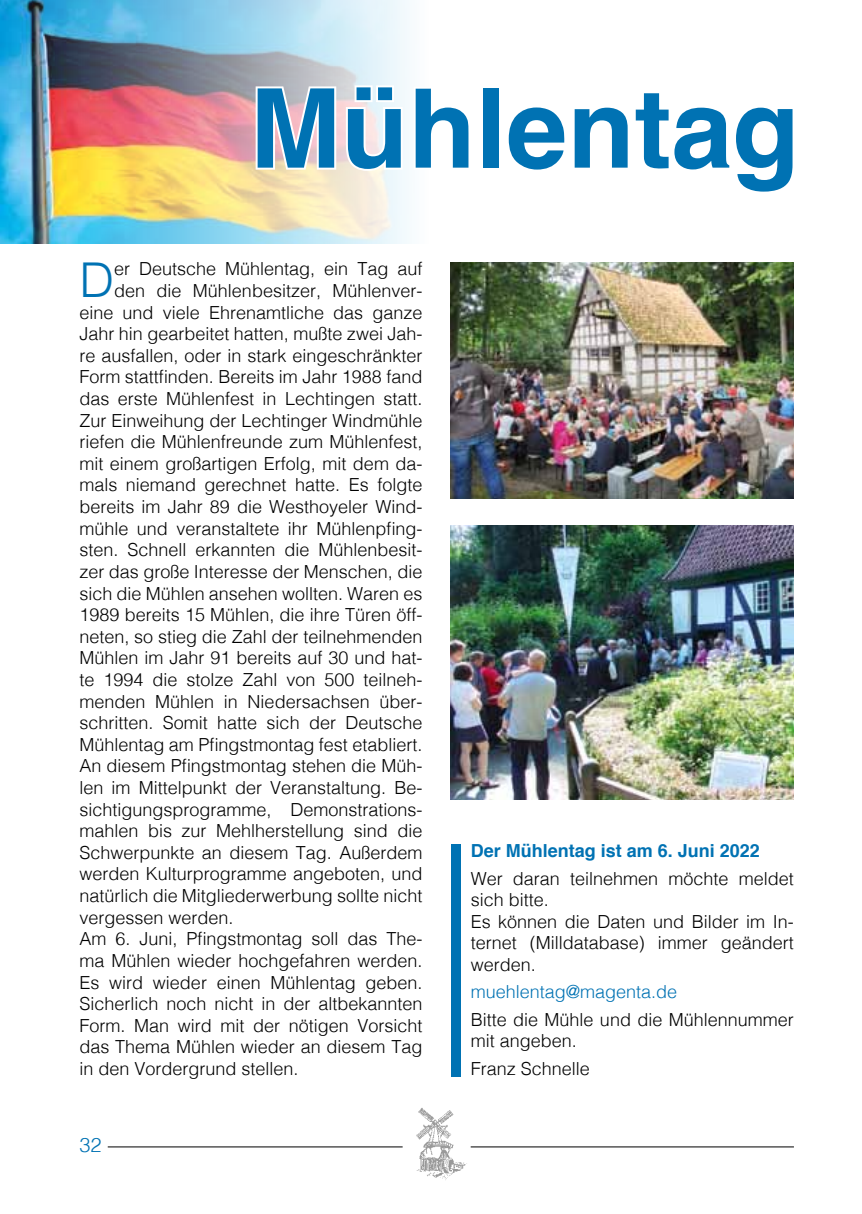
<style>
.page{position:relative;width:862px;height:1214px;background:#fff}
.page>*{position:absolute;margin:0;border:0;box-sizing:border-box;transform-origin:0 0}
.t1{font:700 110px "Helvetica";color:#0072b3}
.t2{font:300 48px "Helvetica";color:#0072b3}
.t3{font:300 20px "Helvetica";color:#0072b3}
.t4{font:300 18px/21.6px "Helvetica";color:#000}
.t5{font:700 18px "Helvetica";color:#0072b3}
.t6{font:300 18px "Helvetica";color:#0072b3}
</style>
<div class="page">
<img style="left:416px;top:1108px;width:51px;height:72px">
<hr style="left:471px;top:1146px;width:323px;height:1px;background:#000">
<hr style="left:108px;top:1146px;width:295px;height:1px;background:#000">
<img style="left:0;top:0;width:409px;height:244px">
<svg style="left:254px;top:65px;width:84px;height:107px"></svg>
<svg style="left:344px;top:83px;width:61px;height:90px"></svg>
<div style="left:451px;top:843px;width:9px;height:233px;background:#0072b3"></div>
<img style="left:451px;top:262px;width:343px;height:236px">
<img style="left:451px;top:525px;width:342px;height:274px">
<h1 class="t1" style="left:249px;top:40px;width:551px">Mühlentag</h1>
<h2 class="t2" style="left:79px;top:239px;width:36px">D</h2>
<p class="t4" style="left:114px;top:257px;width:310px">er Deutsche Mühlentag, ein Tag auf</p>
<p class="t4" style="left:114px;top:278px;width:310px">den die Mühlenbesitzer, Mühlenver-</p>
<p class="t4" style="left:79px;top:300px;width:345px">eine und viele Ehrenamtliche das ganze</p>
<p class="t4" style="left:79px;top:321px;width:345px">Jahr hin gearbeitet hatten, mußte zwei Jah-</p>
<p class="t4" style="left:79px;top:343px;width:344px">re ausfallen, oder in stark eingeschränkter</p>
<p class="t4" style="left:79px;top:365px;width:345px">Form stattfinden. Bereits im Jahr 1988 fand</p>
<p class="t4" style="left:79px;top:386px;width:344px">das erste Mühlenfest in Lechtingen statt.</p>
<p class="t4" style="left:79px;top:408px;width:344px">Zur Einweihung der Lechtinger Windmühle</p>
<p class="t4" style="left:79px;top:429px;width:344px">riefen die Mühlenfreunde zum Mühlenfest,</p>
<p class="t4" style="left:79px;top:451px;width:345px">mit einem großartigen Erfolg, mit dem da-</p>
<p class="t4" style="left:79px;top:473px;width:344px">mals niemand gerechnet hatte. Es folgte</p>
<p class="t4" style="left:79px;top:494px;width:344px">bereits im Jahr 89 die Westhoyeler Wind-</p>
<p class="t4" style="left:79px;top:516px;width:345px">mühle und veranstaltete ihr Mühlenpfing-</p>
<p class="t4" style="left:79px;top:537px;width:344px">sten. Schnell erkannten die Mühlenbesit-</p>
<p class="t4" style="left:79px;top:559px;width:344px">zer das große Interesse der Menschen, die</p>
<p class="t4" style="left:79px;top:581px;width:344px">sich die Mühlen ansehen wollten. Waren es</p>
<p class="t4" style="left:79px;top:602px;width:345px">1989 bereits 15 Mühlen, die ihre Türen öff-</p>
<p class="t4" style="left:79px;top:624px;width:344px">neten, so stieg die Zahl der teilnehmenden</p>
<p class="t4" style="left:79px;top:645px;width:344px">Mühlen im Jahr 91 bereits auf 30 und hat-</p>
<p class="t4" style="left:79px;top:667px;width:345px">te 1994 die stolze Zahl von 500 teilneh-</p>
<p class="t4" style="left:79px;top:689px;width:344px">menden Mühlen in Niedersachsen über-</p>
<p class="t4" style="left:79px;top:710px;width:345px">schritten. Somit hatte sich der Deutsche</p>
<p class="t4" style="left:79px;top:732px;width:344px">Mühlentag am Pfingstmontag fest etabliert.</p>
<p class="t4" style="left:79px;top:753px;width:345px">An diesem Pfingstmontag stehen die Müh-</p>
<p class="t4" style="left:79px;top:775px;width:345px">len im Mittelpunkt der Veranstaltung. Be-</p>
<p class="t4" style="left:79px;top:797px;width:344px">sichtigungsprogramme, Demonstrations-</p>
<p class="t4" style="left:79px;top:818px;width:345px">mahlen bis zur Mehlherstellung sind die</p>
<p class="t4" style="left:79px;top:840px;width:344px">Schwerpunkte an diesem Tag. Außerdem</p>
<p class="t4" style="left:79px;top:861px;width:344px">werden Kulturprogramme angeboten, und</p>
<p class="t4" style="left:79px;top:883px;width:344px">natürlich die Mitgliederwerbung sollte nicht</p>
<p class="t4" style="left:79px;top:905px;width:156px">vergessen werden.</p>
<p class="t4" style="left:79px;top:926px;width:344px">Am 6. Juni, Pfingstmontag soll das The-</p>
<p class="t4" style="left:79px;top:948px;width:344px">ma Mühlen wieder hochgefahren werden.</p>
<p class="t4" style="left:79px;top:969px;width:345px">Es wird wieder einen Mühlentag geben.</p>
<p class="t4" style="left:79px;top:991px;width:345px">Sicherlich noch nicht in der altbekannten</p>
<p class="t4" style="left:79px;top:1013px;width:344px">Form. Man wird mit der nötigen Vorsicht</p>
<p class="t4" style="left:79px;top:1034px;width:344px">das Thema Mühlen wieder an diesem Tag</p>
<p class="t4" style="left:79px;top:1056px;width:221px">in den Vordergrund stellen.</p>
<p class="t3" style="left:79px;top:1127px;width:24px">32</p>
<p class="t5" style="left:471px;top:836px;width:291px">Der Mühlentag ist am 6. Juni 2022</p>
<p class="t4" style="left:471px;top:866px;width:325px">Wer daran teilnehmen möchte meldet sich bitte.<br>Es können die Daten und Bilder im In&shy;ternet (Milldatabase) immer geändert werden.</p>
<p class="t6" style="left:471px;top:976px;width:208px">muehlentag@magenta.de</p>
<p class="t4" style="left:471px;top:1007px;width:325px">Bitte die Mühle und die Mühlennummer mit angeben.</p>
<p class="t4" style="left:471px;top:1055px;width:121px">Franz Schnelle</p>
</div>
